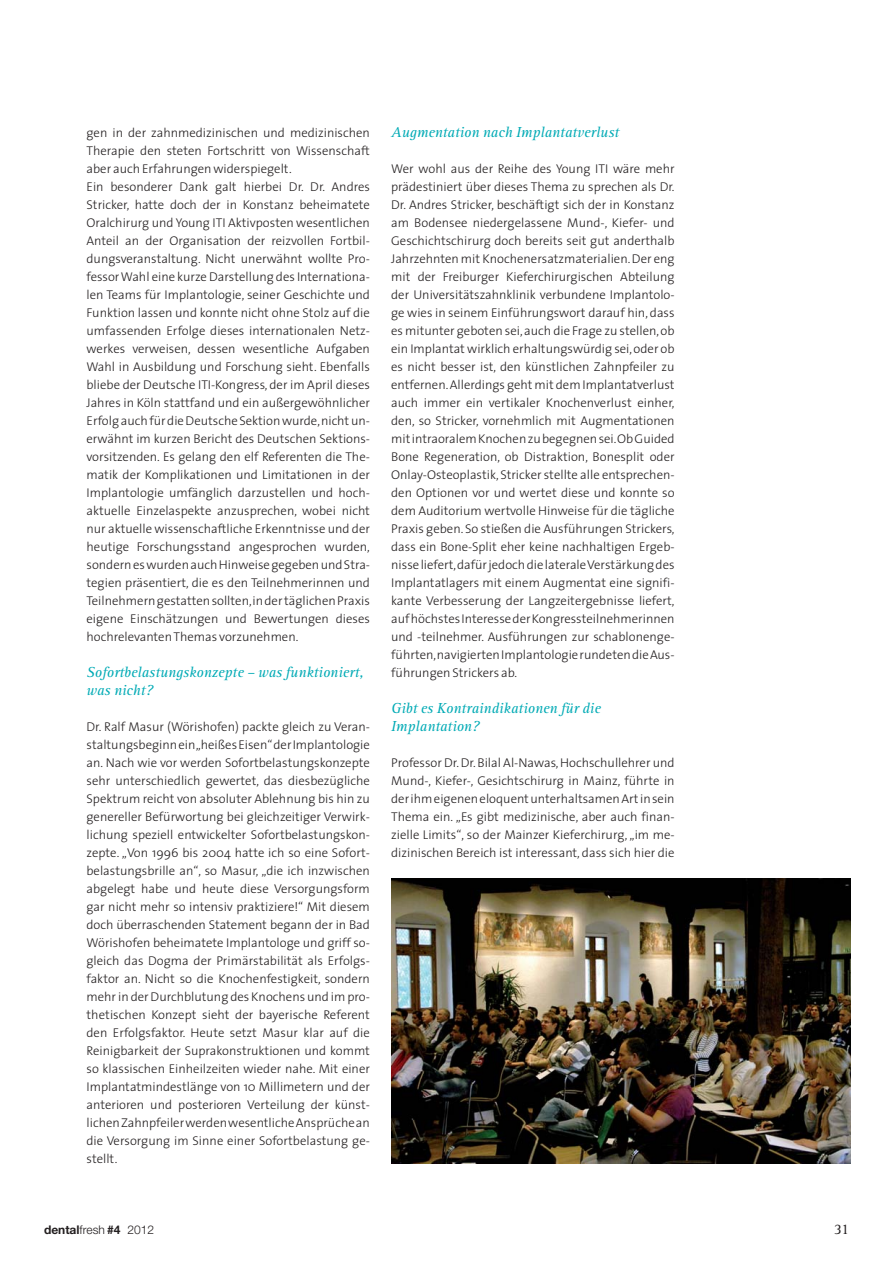
<style>
.page{position:relative;width:893px;height:1263px;background:#fff}
.page>*{position:absolute;margin:0;border:0;box-sizing:border-box;transform-origin:0 0}
.t1{font:italic 15px/18px "Rotis Serif";color:#00aab5}
.t2{font:15px "Rotis Serif";color:#231f20}
.t3{font:300 12.75px/18px "The Sans";color:#231f20;text-align:justify}
.t4{font:300 12px "Helvetica Neue";color:#231f20}
.s1{font-weight:700}
</style>
<div class="page">
<img style="left:391px;top:879px;width:459px;height:284px">
<p class="t3" style="left:87px;top:125px;width:285px;text-align:left">gen in der zahnmedizinischen und medizinischen Therapie den steten Fortschritt von Wissenschaft aber auch Erfahrungen widerspiegelt.<br>Ein besonderer Dank galt hierbei Dr. Dr. Andres Stricker, hatte doch der in Konstanz beheimatete Oralchirurg und Young ITI Aktivposten wesentlichen Anteil an der Organisation der reizvollen Fortbil - dungs ver anstaltung. Nicht unerwähnt wollte Pro - fessor Wahl eine kurze Darstellung des Internatio na - len Teams für Implantologie, seiner Geschichte und Funktion lassen und konnte nicht ohne Stolz auf die umfassenden Erfolge dieses internationalen Netz - werkes verweisen, dessen wesentliche Aufgaben Wahl in Ausbildung und Forschung sieht. Ebenfalls bliebe der Deutsche ITI-Kongress, der im April dieses Jahres in Köln stattfand und ein außergewöhnlicher Erfolg auch für die Deutsche Sektion wurde, nicht un&shy;erwähnt im kurzen Bericht des Deutschen Sektions - vorsitzenden. Es gelang den elf Referenten die The - matik der Komplikationen und Limitationen in der Implantologie umfänglich darzustellen und hoch - aktuelle Einzelaspekte anzusprechen, wobei nicht nur aktuelle wissenschaftliche Erkenntnisse und der heu tige Forschungsstand angesprochen wurden, son dern es wurden auch Hinweise gegeben und Stra - tegien präsentiert, die es den Teilnehmerinnen und Teilnehmern gestatten sollten, in der täglichen Praxis eigene Einschätzungen und Bewertungen dieses hochrelevanten Themas vorzunehmen.</p>
<p class="t1" style="left:87px;top:664px;width:279px">Sofortbelastungskonzepte – was funktioniert, was nicht?</p>
<p class="t3" style="left:87px;top:719px;width:285px">Dr. Ralf Masur (Wörishofen) packte gleich zu Veran - stal tungsbeginn ein „heißes Eisen“ der Implantologie an. Nach wie vor werden Sofortbelastungskonzepte sehr unterschiedlich gewertet, das diesbezügliche Spektrum reicht von absoluter Ablehnung bis hin zu genereller Befürwortung bei gleichzeitiger Ver wirk - lichung speziell entwickelter Sofortbelastungs kon - zepte. „Von 1996 bis 2004 hatte ich so eine Sofort - belastungsbrille an“, so Masur, „die ich inzwischen abgelegt habe und heute diese Versorgungsform gar nicht mehr so intensiv praktiziere!“ Mit diesem doch überraschenden Statement begann der in Bad Wörishofen beheimatete Implantologe und griff so&shy;gleich das Dogma der Primärstabilität als Erfolgs - faktor an. Nicht so die Knochenfestigkeit, sondern mehr in der Durchblutung des Knochens und im pro&shy;thetischen Konzept sieht der bayerische Referent den Erfolgsfaktor. Heute setzt Masur klar auf die Reinig barkeit der Suprakonstruktionen und kommt so klassischen Einheilzeiten wieder nahe. Mit einer Implan tatmindestlänge von 10 Millimetern und der ante rioren und posterioren Verteilung der künst&shy;lichen Zahn pfeiler werden wesentliche Ansprüche an die Ver sor gung im Sinne einer Sofortbelastung ge&shy;stellt.</p>
<p class="t1" style="left:391px;top:124px;width:229px">Augmentation nach Implantatverlust</p>
<p class="t3" style="left:391px;top:161px;width:285px">Wer wohl aus der Reihe des Young ITI wäre mehr prädestiniert über dieses Thema zu sprechen als Dr.<br>Dr. Andres Stricker, beschäftigt sich der in Konstanz am Bodensee niedergelassene Mund-, Kiefer- und Geschichtschirurg doch bereits seit gut anderthalb Jahrzehnten mit Knochenersatzmaterialien. Der eng mit der Freiburger Kieferchirurgischen Abteilung der Universitätszahnklinik verbundene Implantolo - ge wies in seinem Einführungswort darauf hin, dass es mitunter geboten sei, auch die Frage zu stellen, ob ein Implantat wirklich erhaltungswürdig sei, oder ob es nicht besser ist, den künstlichen Zahnpfeiler zu entfernen. Allerdings geht mit dem Implantatverlust auch immer ein vertikaler Knochenverlust einher, den, so Stricker, vornehmlich mit Augmentationen mit intraoralem Knochen zu begegnen sei. Ob Guided Bone Regeneration, ob Distraktion, Bonesplit oder Onlay-Osteoplastik, Stricker stellte alle entsprechen&shy;den Optionen vor und wertet diese und konnte so dem Auditorium wertvolle Hinweise für die tägliche Praxis geben. So stießen die Ausführungen Strickers, dass ein Bone-Split eher keine nachhaltigen Ergeb - nisse liefert, dafür jedoch die laterale Verstärkung des Implantatlagers mit einem Augmentat eine signifi&shy;kante Verbesserung der Langzeitergebnisse liefert, auf höchstes Interesse der Kongressteilnehmerinnen und -teilnehmer. Ausführungen zur schablonenge&shy;führten, navigierten Implantologie rundeten die Aus - führungen Strickers ab.</p>
<p class="t1" style="left:391px;top:700px;width:211px">Gibt es Kontraindikationen für die<br>Implantation?</p>
<p class="t3" style="left:391px;top:755px;width:285px">Professor Dr. Dr. Bilal Al-Nawas, Hochschullehrer und Mund-, Kiefer-, Gesichtschirurg in Mainz, führte in der ihm eigenen eloquent unterhaltsamen Art in sein Thema ein. „Es gibt medizinische, aber auch finan&shy;zielle Limits“, so der Mainzer Kieferchirurg, „im me - dizinischen Bereich ist interessant, dass sich hier die</p>
<p class="t4" style="left:44px;top:1222px;width:112px"><span class="s1">dental</span>fresh <span class="s1">#4</span> 2012</p>
<p class="t2" style="left:834px;top:1222px;width:16px">31</p>
</div>
